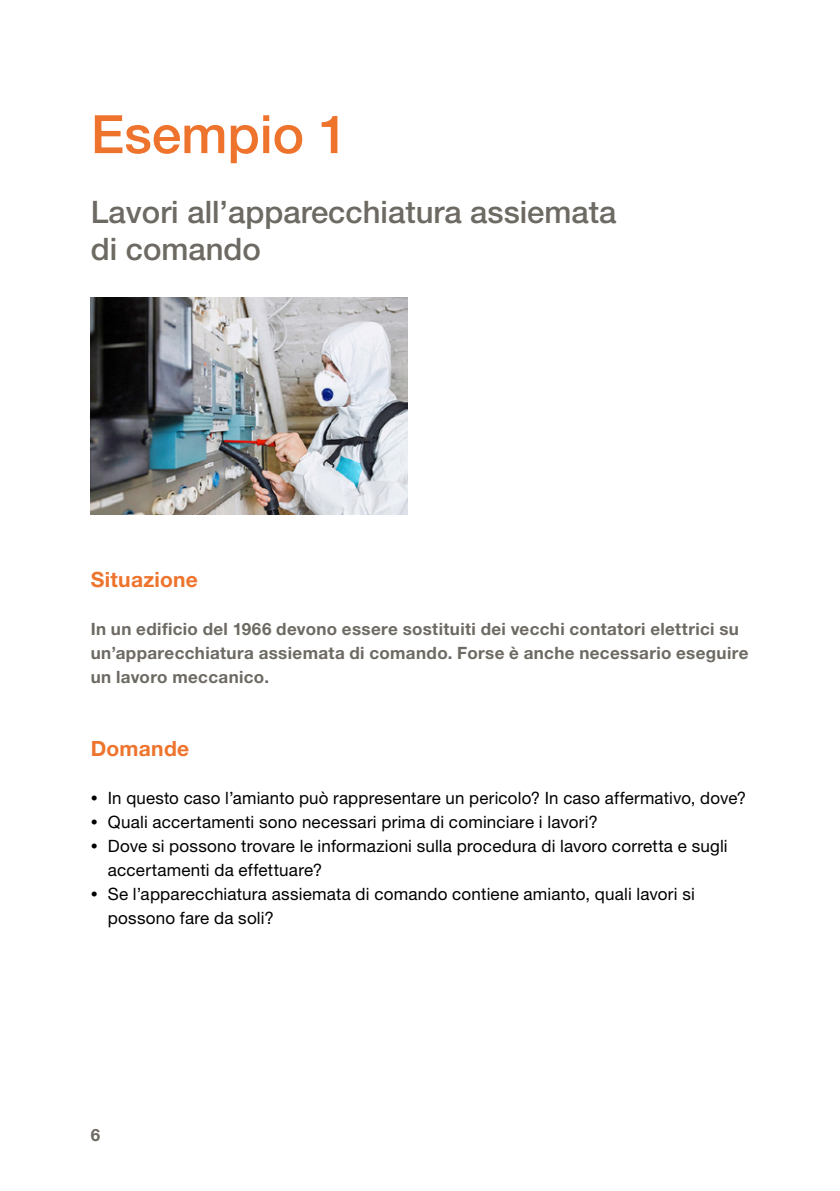
<style>
.page{position:relative;width:840px;height:1191px;background:#fff}
.page>*{position:absolute;margin:0;border:0;box-sizing:border-box;transform-origin:0 0}
.t1{font:500 53px "Helvetica Neue LT Std";color:#ee742d}
.t2{font:500 31px/36.6px "Helvetica Neue LT Std";color:#6d6a63}
.t3{font:700 21px "Helvetica Neue LT Std";letter-spacing:.015em;color:#ee742d}
.t4{font:17px/24px "Helvetica Neue LT Std";letter-spacing:.01em;color:#000}
.t5{font:700 17px/24px "Helvetica Neue LT Std";letter-spacing:.02em;color:#6d6a63}
.s1{font-size:14px}
</style>
<div class="page">
<img style="left:91px;top:298px;width:316px;height:216px">
<h1 class="t1" style="left:91px;top:103px;width:259px">Esempio 1</h1>
<h2 class="t2" style="left:91px;top:194px;width:526px">Lavori all’apparecchiatura assiemata di comando</h2>
<p class="t3" style="left:91px;top:566px;width:109px">Situazione</p>
<p class="t5" style="left:91px;top:617px;width:658px">In un edificio del 1966 devono essere sostituiti dei vecchi contatori elettrici su un’apparecchiatura assiemata di comando. Forse è anche necessario eseguire un lavoro meccanico.</p>
<p class="t3" style="left:91px;top:735px;width:100px">Domande</p>
<p class="t4" style="left:91px;top:785px;width:656px"><span class="s1">•</span> In questo caso l’amianto può rappresentare un pericolo? In caso affermativo, dove?</p>
<p class="t4" style="left:91px;top:809px;width:508px"><span class="s1">•</span> Quali accertamenti sono necessari prima di cominciare i lavori?</p>
<p class="t4" style="left:108px;top:834px;width:621px;text-indent:-17px"><span class="s1">•</span> Dove si possono trovare le informazioni sulla procedura di lavoro corretta e sugli accertamenti da effettuare?</p>
<p class="t4" style="left:108px;top:882px;width:588px;text-indent:-17px"><span class="s1">•</span> Se l’apparecchiatura assiemata di comando contiene amianto, quali lavori si possono fare da soli?</p>
<p class="t5" style="left:91px;top:1123px;width:11px">6</p>
</div>
